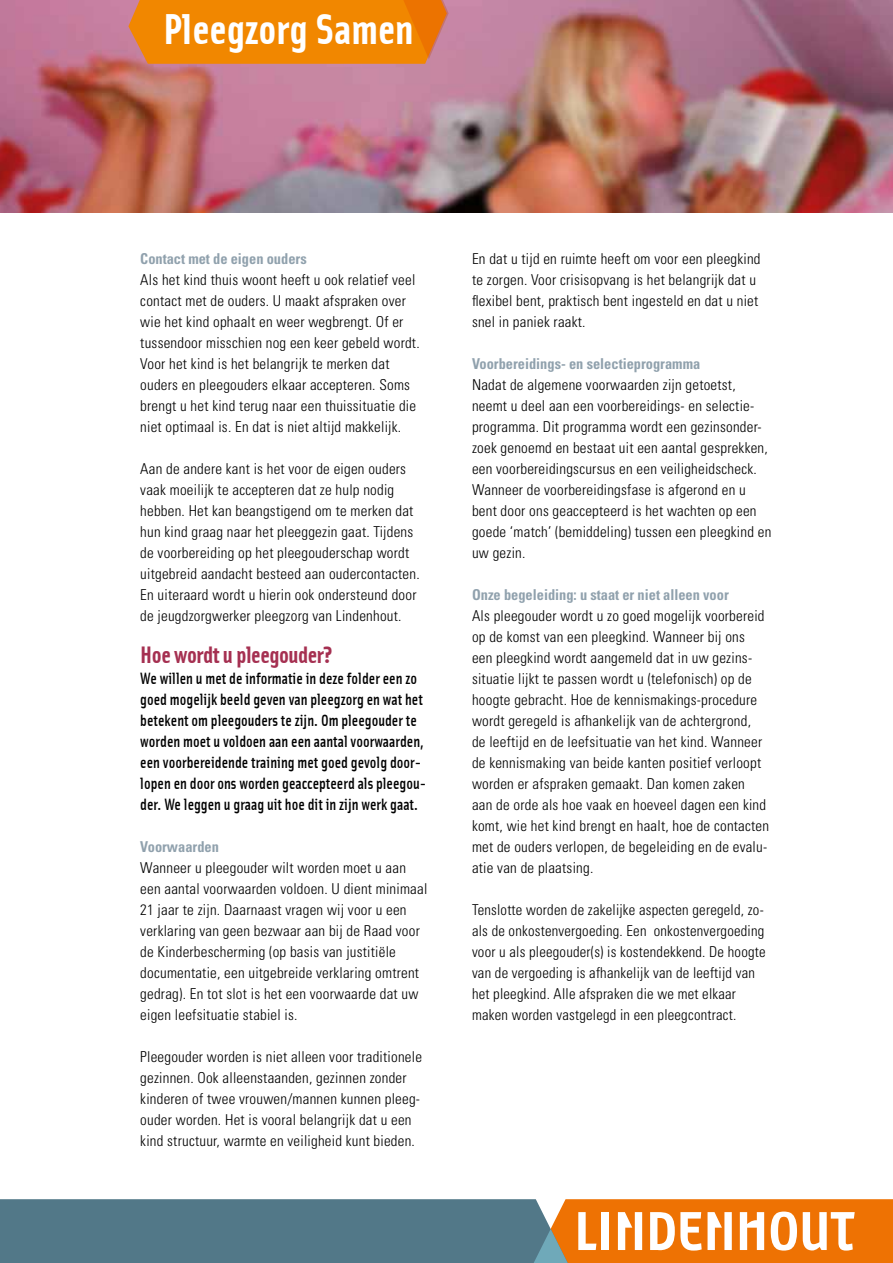
<style>
.page{position:relative;width:893px;height:1263px;background:#fff}
.page>*{position:absolute;margin:0;border:0;box-sizing:border-box;transform-origin:0 0}
.t1{font:43.5px "Solex Bold 2";color:#fff}
.t2{font:24px "Solex Bold 2";letter-spacing:-.02em;color:#a53051}
.t3{font:16.5px/21px "Solex Medium 2";color:#000;scale:.96 1}
.t4{font:300 condensed 15px/21px "Univers LT Std";letter-spacing:.015em;color:#000}
.t5{font:700 condensed 15px "Univers LT Std";color:#90a1ad;scale:.96 1}
</style>
<div class="page">
<svg style="left:0;top:1199px;width:893px;height:64px;background:#8f846f"></svg>
<img style="left:0;top:0;width:893px;height:213px">
<svg style="left:109px;top:0;width:363px;height:64px;background:#e9841b"></svg>
<h1 class="t1" style="left:163px;top:0;width:252px">Pleegzorg Samen</h1>
<p class="t5" style="left:140px;top:249px;width:175px">Contact met de eigen ouders</p>
<p class="t4" style="left:140px;top:269px;width:281px">Als het kind thuis woont heeft u ook relatief veel contact met de ouders. U maakt afspraken over wie het kind ophaalt en weer wegbrengt. Of er tussendoor misschien nog een keer gebeld wordt.<br>Voor het kind is het belangrijk te merken dat ouders en pleegouders elkaar accepteren. Soms brengt u het kind terug naar een thuissituatie die niet optimaal is. En dat is niet altijd makkelijk.</p>
<p class="t4" style="left:140px;top:458px;width:281px">Aan de andere kant is het voor de eigen ouders vaak moeilijk te accepteren dat ze hulp nodig hebben. Het kan beangstigend om te merken dat hun kind graag naar het pleeggezin gaat. Tijdens de voorbereiding op het pleegouderschap wordt uitgebreid aandacht besteed aan oudercontacten.<br>En uiteraard wordt u hierin ook ondersteund door de jeugdzorgwerker pleegzorg van Lindenhout.</p>
<h2 class="t2" style="left:140px;top:639px;width:194px">Hoe wordt u pleegouder?</h2>
<p class="t3" style="left:140px;top:667px;width:299px">We willen u met de informatie in deze folder een zo goed mogelijk beeld geven van pleegzorg en wat het betekent om pleegouders te zijn. Om pleegouder te worden moet u voldoen aan een aantal voorwaarden, een voorbereidende training met goed gevolg door&shy;lopen en door ons worden geaccepteerd als pleegou&shy;der. We leggen u graag uit hoe dit in zijn werk gaat.</p>
<p class="t5" style="left:140px;top:837px;width:83px">Voorwaarden</p>
<p class="t4" style="left:140px;top:857px;width:289px">Wanneer u pleegouder wilt worden moet u aan een aantal voorwaarden voldoen. U dient minimaal 21 jaar te zijn. Daarnaast vragen wij voor u een verklaring van geen bezwaar aan bij de Raad voor de Kinderbescherming (op basis van justitiële documentatie, een uitgebreide verklaring omtrent gedrag). En tot slot is het een voorwaarde dat uw eigen leefsituatie stabiel is.</p>
<p class="t4" style="left:140px;top:1046px;width:283px">Pleegouder worden is niet alleen voor traditionele gezinnen. Ook alleenstaanden, gezinnen zonder kinderen of twee vrouwen/mannen kunnen pleeg&shy;ouder worden. Het is vooral belangrijk dat u een kind structuur, warmte en veiligheid kunt bieden.</p>
<p class="t4" style="left:472px;top:248px;width:290px">En dat u tijd en ruimte heeft om voor een pleegkind te zorgen. Voor crisisopvang is het belangrijk dat u flexibel bent, praktisch bent ingesteld en dat u niet snel in paniek raakt.</p>
<p class="t5" style="left:472px;top:354px;width:239px">Voorbereidings- en selectieprogramma</p>
<p class="t4" style="left:472px;top:374px;width:301px">Nadat de algemene voorwaarden zijn getoetst, neemt u deel aan een voorbereidings- en selectie&shy;programma. Dit programma wordt een gezinsonder&shy;zoek genoemd en bestaat uit een aantal gesprekken, een voorbereidingscursus en een veiligheidscheck.<br>Wanneer de voorbereidingsfase is afgerond en u bent door ons geaccepteerd is het wachten op een goede ‘match’ (bemiddeling) tussen een pleegkind en uw gezin.</p>
<p class="t5" style="left:472px;top:585px;width:269px">Onze begeleiding: u staat er niet alleen voor</p>
<p class="t4" style="left:472px;top:605px;width:299px">Als pleegouder wordt u zo goed mogelijk voorbereid op de komst van een pleegkind. Wanneer bij ons een pleegkind wordt aangemeld dat in uw gezins&shy;situatie lijkt te passen wordt u (telefonisch) op de hoogte gebracht. Hoe de kennismakings-procedure wordt geregeld is afhankelijk van de achtergrond,<br>de leeftijd en de leefsituatie van het kind. Wanneer de kennismaking van beide kanten positief verloopt worden er afspraken gemaakt. Dan komen zaken<br>aan de orde als hoe vaak en hoeveel dagen een kind komt, wie het kind brengt en haalt, hoe de contacten met de ouders verlopen, de begeleiding en de evalu&shy;atie van de plaatsing.</p>
<p class="t4" style="left:472px;top:899px;width:295px">Tenslotte worden de zakelijke aspecten geregeld, zo&shy;als de onkostenvergoeding. Een onkostenvergoeding voor u als pleegouder(s) is kostendekkend. De hoogte van de vergoeding is afhankelijk van de leeftijd van het pleegkind. Alle afspraken die we met elkaar maken worden vastgelegd in een pleegcontract.</p>
</div>
